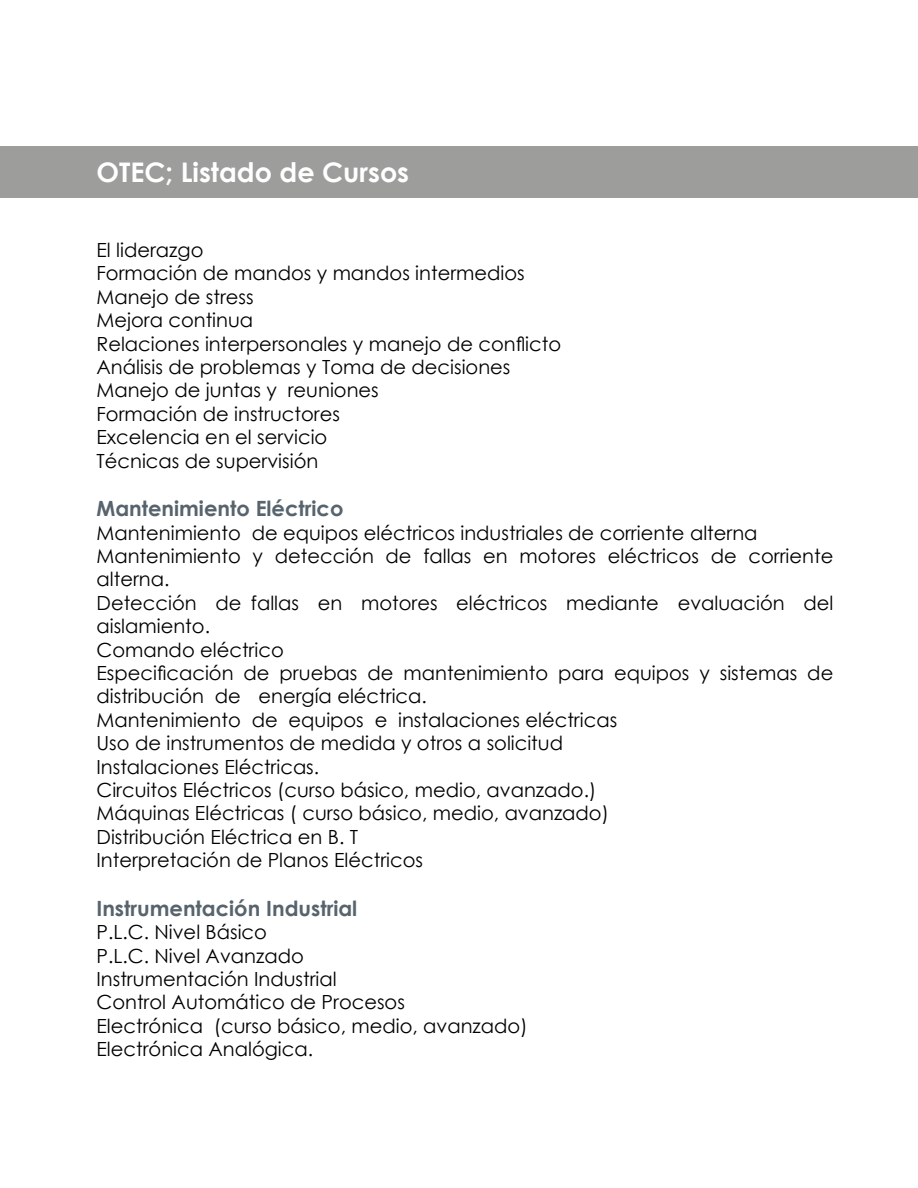
<style>
.page{position:relative;width:918px;height:1188px;background:#fff}
.page>*{position:absolute;margin:0;border:0;box-sizing:border-box;transform-origin:0 0}
.t1{font:700 27px "Century Gothic";color:#fff}
.t2{font:700 21px "Century Gothic";color:#57646d}
.t3{font:19.5px/23.4px "Century Gothic";color:#000}
</style>
<div class="page">
<div style="left:0;top:146px;width:918px;height:52px;background:#9d9e9c"></div>
<h1 class="t1" style="left:97px;top:152px;width:314px">OTEC; Listado de Cursos</h1>
<p class="t3" style="left:97px;top:238px;width:466px">El liderazgo<br>Formación de mandos y mandos intermedios<br>Manejo de stress<br>Mejora continua<br>Relaciones interpersonales y manejo de conflicto<br>Análisis de problemas y Toma de decisiones<br>Manejo de juntas y reuniones<br>Formación de instructores<br>Excelencia en el servicio<br>Técnicas de supervisión</p>
<p class="t2" style="left:97px;top:493px;width:248px">Mantenimiento Eléctrico</p>
<p class="t3" style="left:97px;top:521px;width:738px">Mantenimiento de equipos eléctricos industriales de corriente alterna Mantenimiento y detección de fallas en motores eléctricos de corriente alterna.<br>Detección de fallas en motores eléctricos mediante evaluación del aislamiento.<br>Comando eléctrico<br>Especificación de pruebas de mantenimiento para equipos y sistemas de distribución de energía eléctrica.<br>Mantenimiento de equipos e instalaciones eléctricas<br>Uso de instrumentos de medida y otros a solicitud<br>Instalaciones Eléctricas.<br>Circuitos Eléctricos (curso básico, medio, avanzado.)<br>Máquinas Eléctricas ( curso básico, medio, avanzado)<br>Distribución Eléctrica en B. T<br>Interpretación de Planos Eléctricos</p>
<p class="t2" style="left:97px;top:892px;width:262px">Instrumentación Industrial</p>
<p class="t3" style="left:97px;top:920px;width:433px">P.L.C. Nivel Básico<br>P.L.C. Nivel Avanzado<br>Instrumentación Industrial<br>Control Automático de Procesos<br>Electrónica (curso básico, medio, avanzado)<br>Electrónica Analógica.</p>
</div>
